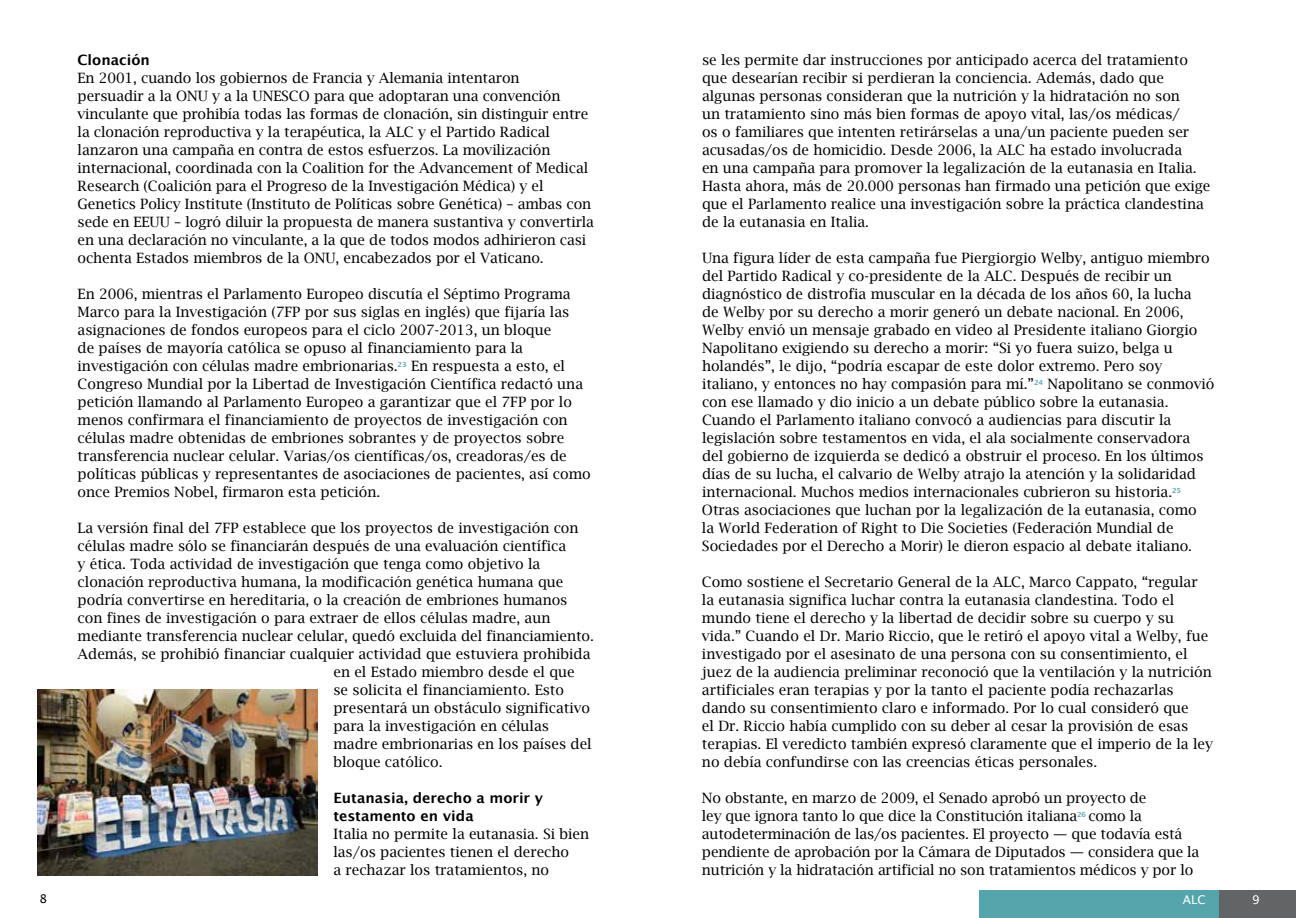
<style>
.page{position:relative;width:1296px;height:918px;background:#fff}
.page>*{position:absolute;margin:0;border:0;box-sizing:border-box;transform-origin:0 0}
.t1{font:14.25px/18px "Lucida Bright";color:#000}
.t2{font:700 14.25px/18px "Lucida Grande";color:#000}
.t3{font:12px "Lucida Grande";color:#fff}
.t4{font:12px "Lucida Grande";color:#000}
</style>
<div class="page">
<div style="left:1218px;top:890px;width:78px;height:28px;background:#636466"></div>
<div style="left:979px;top:890px;width:239px;height:28px;background:#54a5ab"></div>
<img style="left:38px;top:690px;width:279px;height:186px">
<p class="t2" style="left:78px;top:51px;width:74px">Clonación</p>
<p class="t1" style="left:78px;top:69px;width:518px">En 2001, cuando los gobiernos de Francia y Alemania intentaron<br>persuadir a la ONU y a la UNESCO para que adoptaran una convención vinculante que prohibía todas las formas de clonación, sin distinguir entre la clonación reproductiva y la terapéutica, la ALC y el Partido Radical lanzaron una campaña en contra de estos esfuerzos. La movilización internacional, coordinada con la Coalition for the Advancement of Medical Research (Coalición para el Progreso de la Investigación Médica) y el Genetics Policy Institute (Instituto de Políticas sobre Genética) – ambas con sede en EEUU – logró diluir la propuesta de manera sustantiva y convertirla en una declaración no vinculante, a la que de todos modos adhirieron casi ochenta Estados miembros de la ONU, encabezados por el Vaticano.</p>
<p class="t1" style="left:78px;top:285px;width:515px">En 2006, mientras el Parlamento Europeo discutía el Séptimo Programa Marco para la Investigación (7FP por sus siglas en inglés) que fijaría las asignaciones de fondos europeos para el ciclo 2007-2013, un bloque<br>de países de mayoría católica se opuso al financiamiento para la investigación con células madre embrionarias.<sup>23</sup> En respuesta a esto, el Congreso Mundial por la Libertad de Investigación Científica redactó una petición llamando al Parlamento Europeo a garantizar que el 7FP por lo menos confirmara el financiamiento de proyectos de investigación con células madre obtenidas de embriones sobrantes y de proyectos sobre transferencia nuclear celular. Varias/os científicas/os, creadoras/es de políticas públicas y representantes de asociaciones de pacientes, así como once Premios Nobel, firmaron esta petición.</p>
<p class="t1" style="left:78px;top:519px;width:502px">La versión final del 7FP establece que los proyectos de investigación con</p>
<p class="t1" style="left:78px;top:537px;width:490px">células madre sólo se financiarán después de una evaluación científica</p>
<p class="t1" style="left:78px;top:555px;width:464px">y ética. Toda actividad de investigación que tenga como objetivo la</p>
<p class="t1" style="left:78px;top:573px;width:487px">clonación reproductiva humana, la modificación genética humana que</p>
<p class="t1" style="left:78px;top:591px;width:491px">podría convertirse en hereditaria, o la creación de embriones humanos</p>
<p class="t1" style="left:78px;top:609px;width:474px">con fines de investigación o para extraer de ellos células madre, aun</p>
<p class="t1" style="left:78px;top:627px;width:518px">mediante transferencia nuclear celular, quedó excluida del financiamiento.</p>
<p class="t1" style="left:78px;top:645px;width:514px">Además, se prohibió financiar cualquier actividad que estuviera prohibida</p>
<p class="t1" style="left:333px;top:663px;width:243px">en el Estado miembro desde el que</p>
<p class="t1" style="left:333px;top:681px;width:232px">se solicita el financiamiento. Esto</p>
<p class="t1" style="left:333px;top:699px;width:258px">presentará un obstáculo significativo</p>
<p class="t1" style="left:333px;top:717px;width:217px">para la investigación en células</p>
<p class="t1" style="left:333px;top:735px;width:260px">madre embrionarias en los países del</p>
<p class="t1" style="left:333px;top:753px;width:111px">bloque católico.</p>
<p class="t2" style="left:333px;top:789px;width:211px">Eutanasia, derecho a morir y testamento en vida</p>
<p class="t1" style="left:333px;top:825px;width:257px">Italia no permite la eutanasia. Si bien las/os pacientes tienen el derecho<br>a rechazar los tratamientos, no</p>
<p class="t1" style="left:702px;top:51px;width:510px">se les permite dar instrucciones por anticipado acerca del tratamiento que desearían recibir si perdieran la conciencia. Además, dado que algunas personas consideran que la nutrición y la hidratación no son<br>un tratamiento sino más bien formas de apoyo vital, las/os médicas/<br>os o familiares que intenten retirárselas a una/un paciente pueden ser acusadas/os de homicidio. Desde 2006, la ALC ha estado involucrada<br>en una campaña para promover la legalización de la eutanasia en Italia.<br>Hasta ahora, más de 20.000 personas han firmado una petición que exige que el Parlamento realice una investigación sobre la práctica clandestina de la eutanasia en Italia.</p>
<p class="t1" style="left:702px;top:249px;width:514px">Una figura líder de esta campaña fue Piergiorgio Welby, antiguo miembro del Partido Radical y co-presidente de la ALC. Después de recibir un diagnóstico de distrofia muscular en la década de los años 60, la lucha<br>de Welby por su derecho a morir generó un debate nacional. En 2006, Welby envió un mensaje grabado en video al Presidente italiano Giorgio Napolitano exigiendo su derecho a morir: “Si yo fuera suizo, belga u holandés”, le dijo, “podría escapar de este dolor extremo. Pero soy italiano, y entonces no hay compasión para mí.”<sup>24</sup> Napolitano se conmovió con ese llamado y dio inicio a un debate público sobre la eutanasia.<br>Cuando el Parlamento italiano convocó a audiencias para discutir la legislación sobre testamentos en vida, el ala socialmente conservadora del gobierno de izquierda se dedicó a obstruir el proceso. En los últimos días de su lucha, el calvario de Welby atrajo la atención y la solidaridad internacional. Muchos medios internacionales cubrieron su historia.<sup>25<br></sup>Otras asociaciones que luchan por la legalización de la eutanasia, como<br>la World Federation of Right to Die Societies (Federación Mundial de Sociedades por el Derecho a Morir) le dieron espacio al debate italiano.</p>
<p class="t1" style="left:702px;top:573px;width:512px">Como sostiene el Secretario General de la ALC, Marco Cappato, “regular la eutanasia significa luchar contra la eutanasia clandestina. Todo el mundo tiene el derecho y la libertad de decidir sobre su cuerpo y su vida.” Cuando el Dr. Mario Riccio, que le retiró el apoyo vital a Welby, fue investigado por el asesinato de una persona con su consentimiento, el juez de la audiencia preliminar reconoció que la ventilación y la nutrición artificiales eran terapias y por la tanto el paciente podía rechazarlas dando su consentimiento claro e informado. Por lo cual consideró que<br>el Dr. Riccio había cumplido con su deber al cesar la provisión de esas terapias. El veredicto también expresó claramente que el imperio de la ley no debía confundirse con las creencias éticas personales.</p>
<p class="t1" style="left:702px;top:789px;width:499px">No obstante, en marzo de 2009, el Senado aprobó un proyecto de<br>ley que ignora tanto lo que dice la Constitución italiana<sup>26</sup> como la autodeterminación de las/os pacientes. El proyecto — que todavía está pendiente de aprobación por la Cámara de Diputados — considera que la nutrición y la hidratación artificial no son tratamientos médicos y por lo</p>
<p class="t4" style="left:39px;top:892px;width:9px">8</p>
<p class="t3" style="left:1183px;top:892px;width:24px">ALC</p>
<p class="t3" style="left:1252px;top:892px;width:9px">9</p>
</div>
